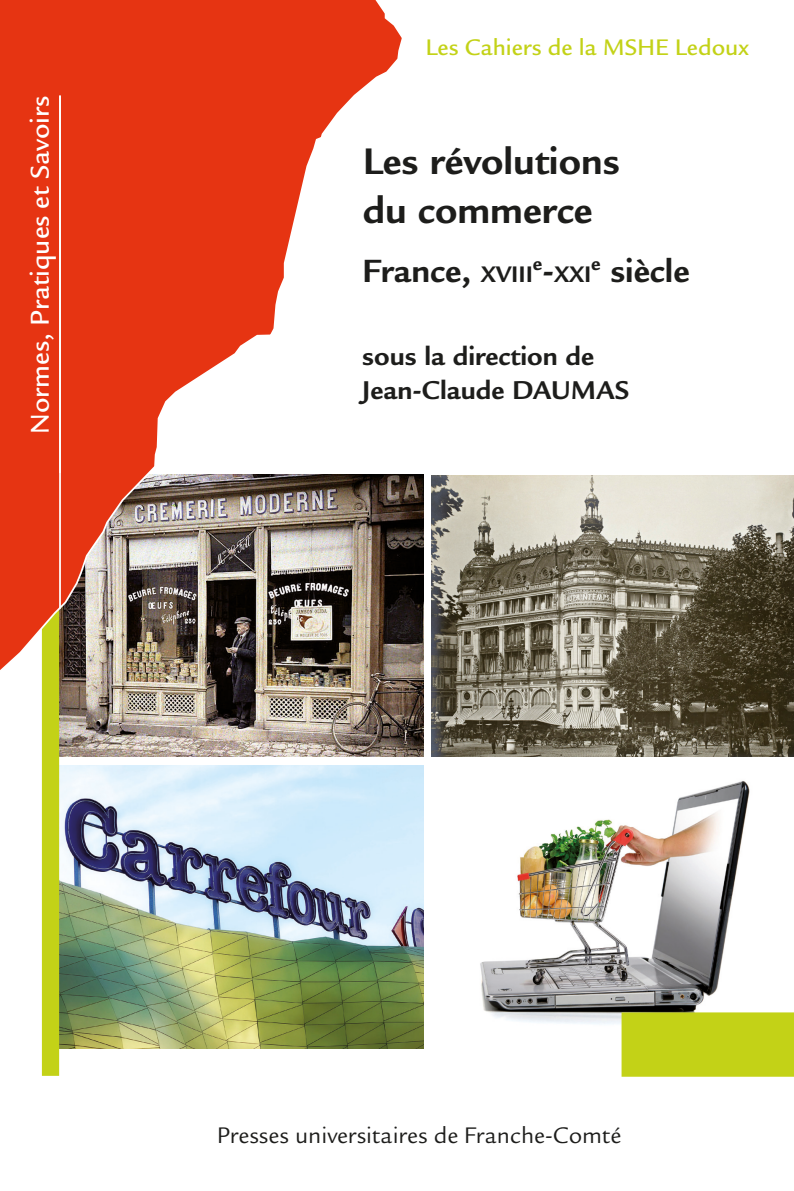
<style>
.page{position:relative;width:794px;height:1191px;background:#fff}
.page>*{position:absolute;margin:0;border:0;box-sizing:border-box;transform-origin:0 0}
.t1{font:700 40.25px/49px "Legacy Sans LT";color:#1d1d1b}
.t2{font:700 35px "Legacy Sans LT";color:#1d1d1b}
.t3{font:700 28px/33.6px "Legacy Sans LT";color:#1d1d1b}
.t4{font:500 28px "Legacy Sans LT";color:#fff}
.t5{font:24.5px "Legacy Sans LT";color:#1d1d1b}
.t6{font:500 24.5px "Legacy Sans LT";color:#c3d217}
.t7{font:700 24.5px "Legacy Sans LT";color:#1d1d1b}
.s1{font-size:24.5px}
.s2{font-size:35px}
</style>
<div class="page">
<img style="left:59px;top:765px;width:364px;height:283px">
<img style="left:404px;top:474px;width:19px;height:283px">
<img style="left:480px;top:781px;width:270px;height:243px">
<div style="left:42px;top:528px;width:17px;height:547px;background:#c3d217"></div>
<img style="left:0;top:0;width:404px;height:852px">
<hr style="left:59px;top:96px;width:2px;height:513px;background:#fff">
<div style="left:621px;top:1012px;width:172px;height:64px;background:#c3d217"></div>
<img style="left:431px;top:475px;width:362px;height:282px">
<p class="t4" style="left:24px;top:434px;width:339px;rotate:-90deg">Normes, Pratiques et Savoirs</p>
<p class="t6" style="left:425px;top:34px;width:324px">Les Cahiers de la MSHE Ledoux</p>
<h1 class="t1" style="left:362px;top:137px;width:258px">Les révolutions du commerce</h1>
<h2 class="t2" style="left:362px;top:250px;width:172px">France, <span class="s1">XVIII</span></h2>
<p class="t7" style="left:532px;top:260px;width:60px"><sup>e</sup><span class="s2">-</span>XXI</p>
<h2 class="t2" style="left:591px;top:250px;width:100px"><sup>e</sup> siècle</h2>
<p class="t3" style="left:362px;top:340px;width:268px">sous la direction de<br>Jean-Claude DAUMAS</p>
<p class="t5" style="left:217px;top:1121px;width:405px">Presses universitaires de Franche-Comté</p>
</div>
